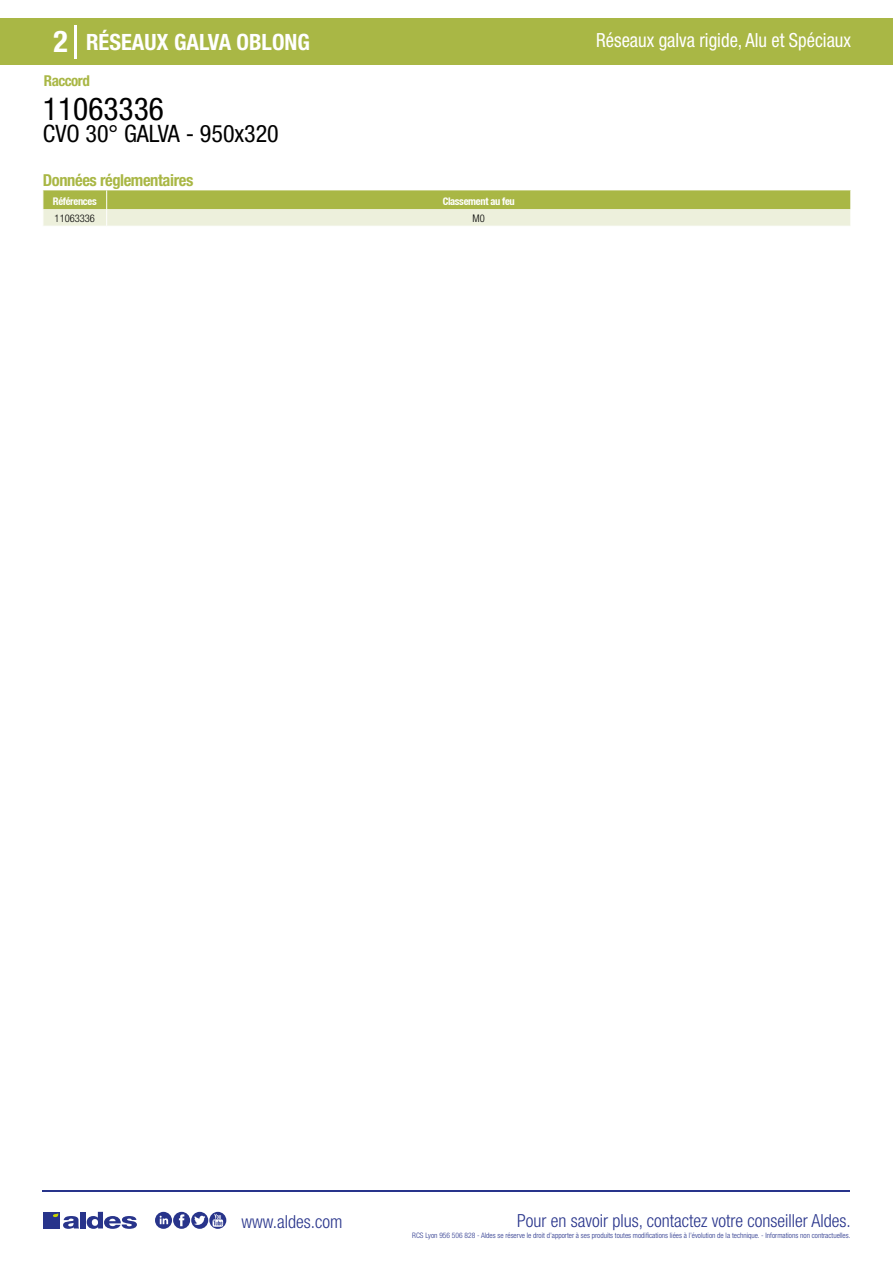
<style>
.page{position:relative;width:893px;height:1263px;background:#fff}
.page>*{position:absolute;margin:0;border:0;box-sizing:border-box;transform-origin:0 0}
.t1{font:condensed 31.5px "Helvetica Neue LT Std";color:#000}
.t2{font:700 condensed 30px "Helvetica Neue LT Std";color:#fff}
.t3{font:condensed 24px "Helvetica Neue LT Std";color:#000}
.t4{font:700 condensed 22.5px "Helvetica Neue LT Std";color:#fff}
.t5{font:condensed 19.5px "Helvetica Neue LT Std";color:#fff;scale:.95 1}
.t6{font:300 condensed 18px "Helvetica Neue";color:#28348b}
.t7{font:700 condensed 16.5px "Helvetica Neue LT Std";letter-spacing:-.025em;color:#a9b745}
.t8{font:700 condensed 15px "Helvetica Neue LT Std";letter-spacing:-.035em;color:#a9b745}
.t9{font:700 condensed 10.5px "Helvetica Neue";letter-spacing:-.03em;color:#fff}
.t10{font:300 condensed 10.5px "Helvetica Neue";color:#000}
.t11{font:300 condensed 7.5px "Helvetica Neue";color:#28348b}
</style>
<div class="page">
<div style="left:0;top:18px;width:893px;height:46px;background:#a9b745"></div>
<hr style="left:74px;top:25px;width:2px;height:33px;background:#fff">
<hr style="left:43px;top:1190px;width:807px;height:1px;background:#28348b">
<svg style="left:155px;top:1212px;width:71px;height:17px"></svg>
<div style="left:43px;top:1212px;width:17px;height:16px;background:#28348b"></div>
<div style="left:80px;top:1212px;width:6px;height:16px;background:#28348b"></div>
<svg style="left:87px;top:1212px;width:50px;height:17px"></svg>
<svg style="left:53px;top:1213px;width:26px;height:16px"></svg>
<svg style="left:43px;top:190px;width:808px;height:36px;background:#cad28e"></svg>
<h2 class="t2" style="left:54px;top:24px;width:16px">2</h2>
<h3 class="t4" style="left:86px;top:28px;width:225px">RÉSEAUX GALVA OBLONG</h3>
<h3 class="t5" style="left:596px;top:29px;width:270px">Réseaux galva rigide, Alu et Spéciaux</h3>
<h3 class="t8" style="left:44px;top:71px;width:47px">Raccord</h3>
<h1 class="t1" style="left:43px;top:91px;width:122px">11063336</h1>
<h3 class="t3" style="left:43px;top:120px;width:237px">CVO 30° GALVA - 950x320</h3>
<h3 class="t7" style="left:43px;top:170px;width:152px">Données réglementaires</h3>
<h3 class="t9" style="left:53px;top:195px;width:45px">Références</h3>
<h3 class="t9" style="left:443px;top:195px;width:74px">Classement au feu</h3>
<h3 class="t10" style="left:55px;top:212px;width:42px">11063336</h3>
<h3 class="t10" style="left:473px;top:212px;width:14px">M0</h3>
<h3 class="t6" style="left:241px;top:1211px;width:102px">www.aldes.com</h3>
<h3 class="t6" style="left:517px;top:1211px;width:335px">Pour en savoir plus, contactez votre conseiller Aldes.</h3>
<p class="t11" style="left:412px;top:1230px;width:440px">RCS Lyon 956 506 828 - Aldes se réserve le droit d’apporter à ses produits toutes modifications liées à l’évolution de la technique. - Informations non contractuelles.</p>
</div>
